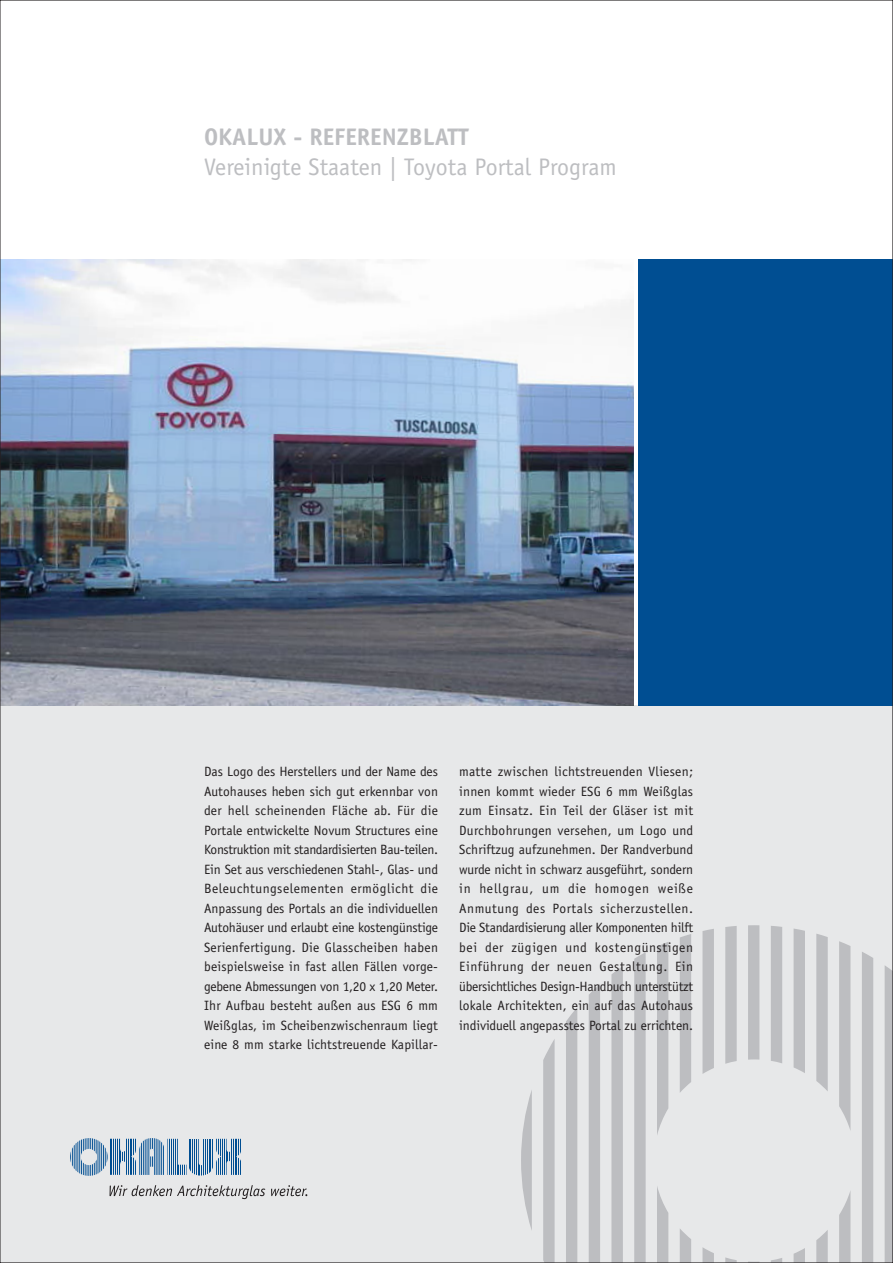
<style>
.page{position:relative;width:894px;height:1263px;background:#fff}
.page>*{position:absolute;margin:0;border:0;box-sizing:border-box;transform-origin:0 0}
.t1{font:24px "Officina Sans";color:#bdbec1}
.t2{font:700 24px "Officina Sans";color:#bdbec1}
.t3{font:13.5px/19.5px "Officina Sans";color:#231f20;text-align:justify}
</style>
<div class="page">
<div style="left:0;top:706px;width:892px;height:557px;background:#e7e8e9"></div>
<svg style="left:521px;top:925px;width:369px;height:336px"></svg>
<div style="left:638px;top:259px;width:254px;height:447px;background:#004e92"></div>
<img style="left:2px;top:259px;width:632px;height:447px">
<svg style="left:139px;top:1138px;width:25px;height:37px"></svg>
<svg style="left:70px;top:1138px;width:38px;height:38px"></svg>
<hr style="left:110px;top:1139px;width:1px;height:36px;background:#004e92">
<hr style="left:111px;top:1139px;width:1px;height:36px;background:#004e92">
<hr style="left:113px;top:1139px;width:1px;height:36px;background:#004e92">
<hr style="left:115px;top:1139px;width:1px;height:36px;background:#004e92">
<hr style="left:117px;top:1139px;width:1px;height:36px;background:#004e92">
<hr style="left:119px;top:1139px;width:1px;height:36px;background:#004e92">
<hr style="left:121px;top:1139px;width:1px;height:36px;background:#004e92">
<hr style="left:122px;top:1139px;width:1px;height:36px;background:#004e92">
<hr style="left:124px;top:1139px;width:1px;height:36px;background:#004e92">
<hr style="left:126px;top:1139px;width:1px;height:36px;background:#004e92">
<hr style="left:128px;top:1139px;width:1px;height:36px;background:#004e92">
<hr style="left:130px;top:1139px;width:1px;height:36px;background:#004e92">
<hr style="left:131px;top:1139px;width:1px;height:36px;background:#004e92">
<hr style="left:133px;top:1139px;width:1px;height:36px;background:#004e92">
<hr style="left:135px;top:1139px;width:1px;height:36px;background:#004e92">
<hr style="left:167px;top:1139px;width:1px;height:36px;background:#004e92">
<hr style="left:169px;top:1139px;width:1px;height:36px;background:#004e92">
<hr style="left:171px;top:1139px;width:1px;height:36px;background:#004e92">
<hr style="left:173px;top:1139px;width:1px;height:36px;background:#004e92">
<hr style="left:175px;top:1139px;width:1px;height:36px;background:#004e92">
<hr style="left:177px;top:1139px;width:1px;height:36px;background:#004e92">
<hr style="left:178px;top:1139px;width:1px;height:36px;background:#004e92">
<hr style="left:180px;top:1139px;width:1px;height:36px;background:#004e92">
<hr style="left:182px;top:1139px;width:1px;height:36px;background:#004e92">
<hr style="left:184px;top:1139px;width:1px;height:36px;background:#004e92">
<hr style="left:186px;top:1139px;width:1px;height:36px;background:#004e92">
<svg style="left:189px;top:1163px;width:24px;height:13px"></svg>
<hr style="left:216px;top:1139px;width:1px;height:36px;background:#004e92">
<hr style="left:218px;top:1139px;width:1px;height:36px;background:#004e92">
<hr style="left:220px;top:1139px;width:1px;height:36px;background:#004e92">
<hr style="left:222px;top:1139px;width:1px;height:36px;background:#004e92">
<hr style="left:224px;top:1139px;width:1px;height:36px;background:#004e92">
<hr style="left:226px;top:1139px;width:1px;height:36px;background:#004e92">
<hr style="left:227px;top:1139px;width:1px;height:36px;background:#004e92">
<hr style="left:229px;top:1139px;width:1px;height:36px;background:#004e92">
<hr style="left:231px;top:1139px;width:1px;height:36px;background:#004e92">
<hr style="left:233px;top:1139px;width:1px;height:36px;background:#004e92">
<hr style="left:235px;top:1139px;width:1px;height:36px;background:#004e92">
<hr style="left:237px;top:1139px;width:1px;height:36px;background:#004e92">
<hr style="left:238px;top:1139px;width:1px;height:36px;background:#004e92">
<hr style="left:240px;top:1139px;width:1px;height:36px;background:#004e92">
<svg style="left:110px;top:1185px;width:155px;height:14px"></svg>
<svg style="left:271px;top:1185px;width:36px;height:11px"></svg>
<h1 class="t2" style="left:204px;top:128px;width:266px">OKALUX - REFERENZBLATT</h1>
<h1 class="t1" style="left:204px;top:158px;width:414px">Vereinigte Staaten | Toyota Portal Program</h1>
<p class="t3" style="left:204px;top:763px;width:236px">Das Logo des Herstellers und der Name des Autohauses heben sich gut erkennbar von der hell scheinenden Fläche ab. Für die Portale entwickelte Novum Structures eine Konstruktion mit standardisierten Bau-teilen.<br>Ein Set aus verschiedenen Stahl-, Glas- und Beleuchtungselementen ermöglicht die Anpassung des Portals an die individuellen Autohäuser und erlaubt eine kostengünstige Serienfertigung. Die Glasscheiben haben beispielsweise in fast allen Fällen vorge&shy;gebene Abmessungen von 1,20 x 1,20 Meter.<br>Ihr Aufbau besteht außen aus ESG 6 mm Weißglas, im Scheibenzwischenraum liegt eine 8 mm starke lichtstreuende Kapillar-</p>
<p class="t3" style="left:459px;top:763px;width:236px">matte zwischen lichtstreuenden Vliesen; innen kommt wieder ESG 6 mm Weißglas zum Einsatz. Ein Teil der Gläser ist mit Durchbohrungen versehen, um Logo und Schriftzug aufzunehmen. Der Randverbund wurde nicht in schwarz ausgeführt, sondern in hellgrau, um die homogen weiße Anmutung des Portals sicherzustellen.<br>Die Standardisierung aller Komponenten hilft bei der zügigen und kostengünstigen Einführung der neuen Gestaltung. Ein übersichtliches Design-Handbuch unterstützt lokale Architekten, ein auf das Autohaus individuell angepasstes Portal zu errichten.</p>
</div>
